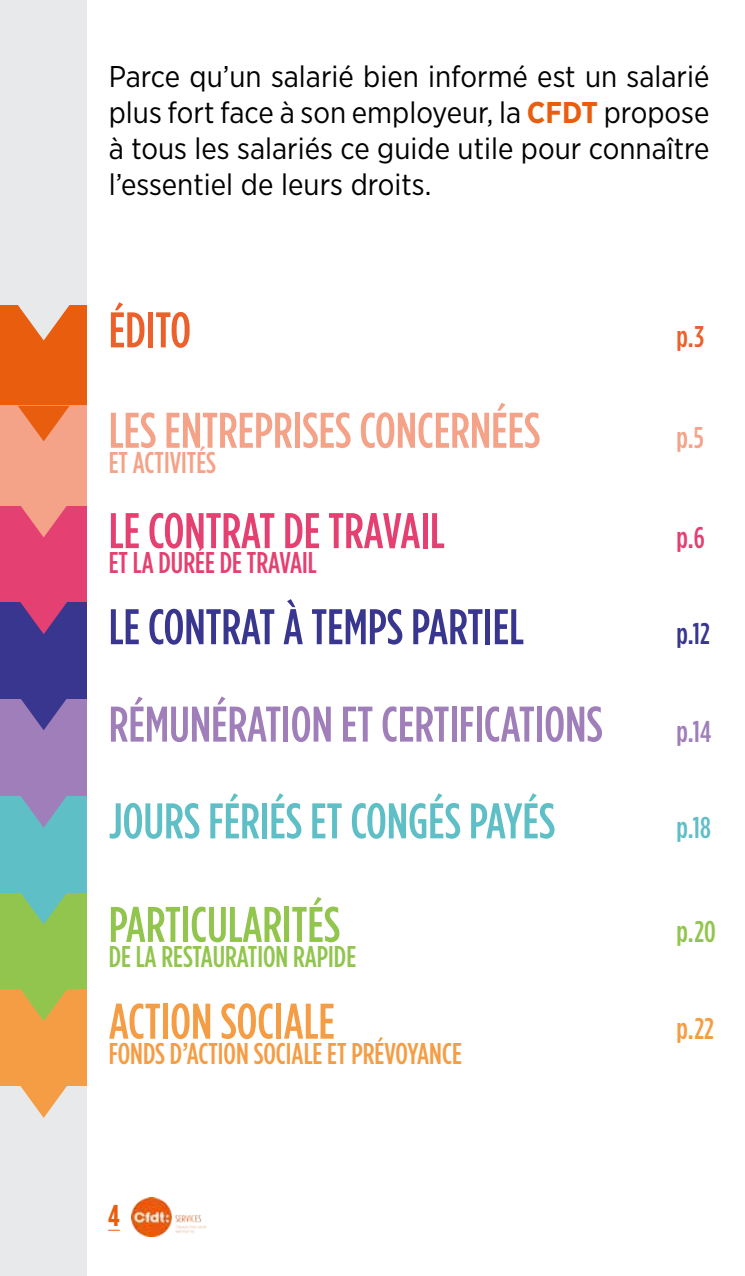
<style>
.page{position:relative;width:745px;height:1276px;background:#fff}
.page>*{position:absolute;margin:0;border:0;box-sizing:border-box;transform-origin:0 0}
.t1{font:500 50px "Gotham Condensed";color:#a07eb9}
.t2{font:500 50px "Gotham Condensed";color:#f4a388}
.t3{font:500 50px "Gotham Condensed";color:#5fbfc6}
.t4{font:500 50px "Gotham Condensed";color:#39368f}
.t5{font:500 50px "Gotham Condensed";color:#e44071}
.t6{font:500 50px "Gotham Condensed";color:#92c54d}
.t7{font:500 50px "Gotham Condensed";color:#f59d44}
.t8{font:500 50px "Gotham Condensed";color:#eb602b}
.t9{font:30px/36px "Gotham Narrow";color:#000;text-align:justify}
.t10{font:500 30px "Gotham Condensed";color:#f59d44}
.t11{font:500 30px "Gotham Condensed";color:#92c54d}
.t12{font:500 30px "Gotham Condensed";color:#e44071}
.t13{font:500 30px "Gotham Condensed";color:#f4a388}
.t14{font:500 30px "Gotham Condensed";color:#39368f}
.t15{font:500 30px "Gotham Condensed";color:#a07eb9}
.t16{font:500 30px "Gotham Condensed";color:#5fbfc6}
.t17{font:500 30px "Gotham Condensed";color:#eb602b}
.t18{font:700 30px "Gotham Condensed";color:#e95d0f}
.s1{font-weight:700;color:#e95d0f}
</style>
<div class="page">
<svg style="left:108px;top:1229px;width:12px;height:1px"></svg>
<img style="left:132px;top:1197px;width:73px;height:39px">
<div style="left:0;top:1082px;width:86px;height:194px;background:#e8e9ea"></div>
<div style="left:0;top:985px;width:86px;height:101px;background:#f59d44"></div>
<svg style="left:20px;top:1086px;width:47px;height:32px"></svg>
<div style="left:0;top:889px;width:86px;height:100px;background:#92c54d"></div>
<svg style="left:20px;top:989px;width:47px;height:32px"></svg>
<div style="left:0;top:792px;width:86px;height:100px;background:#5fbfc6"></div>
<svg style="left:18px;top:892px;width:52px;height:32px"></svg>
<div style="left:0;top:695px;width:86px;height:100px;background:#a07eb9"></div>
<svg style="left:18px;top:795px;width:52px;height:32px"></svg>
<div style="left:0;top:598px;width:86px;height:100px;background:#39368f"></div>
<svg style="left:18px;top:698px;width:52px;height:32px"></svg>
<div style="left:0;top:502px;width:86px;height:100px;background:#e44071"></div>
<svg style="left:20px;top:602px;width:47px;height:32px"></svg>
<div style="left:0;top:405px;width:86px;height:100px;background:#f4a388"></div>
<svg style="left:18px;top:505px;width:52px;height:32px"></svg>
<svg style="left:18px;top:406px;width:52px;height:35px"></svg>
<div style="left:0;top:305px;width:86px;height:100px;background:#e95d0f"></div>
<div style="left:0;top:0;width:86px;height:305px;background:#e8e9ea"></div>
<svg style="left:18px;top:305px;width:52px;height:35px"></svg>
<p class="t9" style="left:109px;top:58px;width:602px">Parce qu’un salarié bien informé est un salarié plus fort face à son employeur, la <span class="s1">CFDT</span> propose à tous les salariés ce guide utile pour connaître l’essentiel de leurs droits.</p>
<h1 class="t8" style="left:109px;top:302px;width:84px">ÉDITO</h1>
<h1 class="t2" style="left:109px;top:403px;width:433px">LES ENTREPRISES CONCERNÉES</h1>
<p class="t13" style="left:109px;top:446px;width:109px">ET ACTIVITÉS</p>
<h1 class="t5" style="left:109px;top:503px;width:337px">LE CONTRAT DE TRAVAIL</h1>
<p class="t12" style="left:109px;top:546px;width:209px">ET LA DURÉE DE TRAVAIL</p>
<h1 class="t4" style="left:109px;top:599px;width:416px">LE CONTRAT À TEMPS PARTIEL</h1>
<h1 class="t1" style="left:109px;top:696px;width:495px">RÉMUNÉRATION ET CERTIFICATIONS</h1>
<h1 class="t3" style="left:109px;top:793px;width:447px">JOURS FÉRIÉS ET CONGÉS PAYÉS</h1>
<h1 class="t6" style="left:109px;top:897px;width:233px">PARTICULARITÉS</h1>
<p class="t11" style="left:109px;top:940px;width:249px">DE LA RESTAURATION RAPIDE</p>
<h1 class="t7" style="left:109px;top:993px;width:227px">ACTION SOCIALE</h1>
<p class="t10" style="left:109px;top:1036px;width:354px">FONDS D’ACTION SOCIALE ET PRÉVOYANCE</p>
<p class="t18" style="left:108px;top:1198px;width:13px">4</p>
<p class="t17" style="left:676px;top:320px;width:29px">p.3</p>
<p class="t13" style="left:676px;top:421px;width:29px">p.5</p>
<p class="t12" style="left:676px;top:521px;width:30px">p.6</p>
<p class="t14" style="left:676px;top:617px;width:35px">p.12</p>
<p class="t15" style="left:676px;top:714px;width:36px">p.14</p>
<p class="t16" style="left:676px;top:811px;width:36px">p.18</p>
<p class="t11" style="left:676px;top:915px;width:41px">p.20</p>
<p class="t10" style="left:676px;top:1011px;width:39px">p.22</p>
</div>
